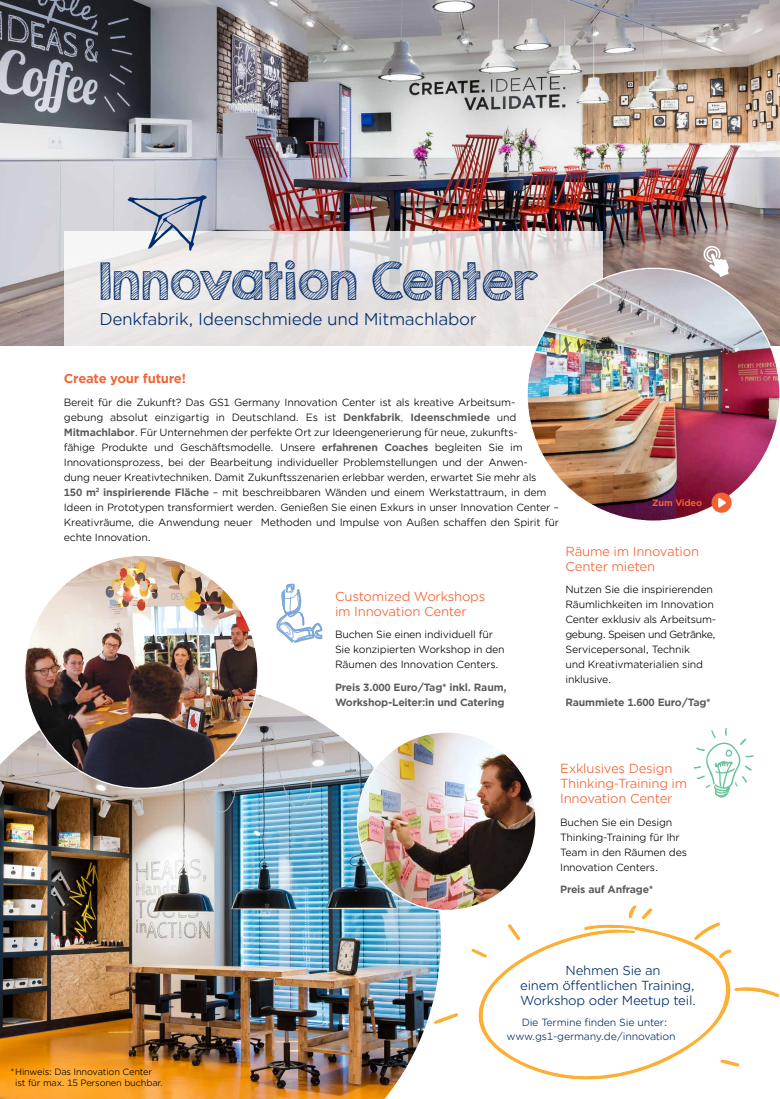
<style>
.page{position:relative;width:780px;height:1099px;background:#fff}
.page>*{position:absolute;margin:0;border:0;box-sizing:border-box;transform-origin:0 0}
.t1{font:45.88px "KG Second Chances Sketch";color:#002d6c}
.t2{font:16.25px "Gotham Office";letter-spacing:-.02em;color:#002d6c}
.t3{font:12.5px/15px "Gotham Office";letter-spacing:-.02em;color:#f26334}
.t4{font:12.5px/15px "Gotham Office";letter-spacing:-.02em;color:#002d6c}
.t5{font:700 12.5px "Gotham Office";letter-spacing:-.02em;color:#f26334}
.t6{font:10px/15px "Gotham Office";letter-spacing:-.02em;color:#000}
.t7{font:700 10px/15px "Gotham Office";letter-spacing:-.02em;color:#58595b}
.t8{font:10px/13.8px "Gotham Office";letter-spacing:-.02em;color:#002d6c}
.t9{font:8.75px/11.2px "Gotham Office";letter-spacing:-.02em;color:#000}
.t10{font:700 8.75px "Gotham Office";letter-spacing:-.02em;color:#f26334}
.s1{font-weight:700;color:#58595b}
.s2{color:#58595b}
</style>
<div class="page">
<img style="left:0;top:690px;width:441px;height:408px">
<img style="left:0;top:0;width:780px;height:345px">
<svg style="left:64px;top:231px;width:538px;height:115px;background:#e7e3e3"></svg>
<img style="left:527px;top:268px;width:253px;height:253px;border-radius:126px">
<img style="left:357px;top:732px;width:179px;height:178px;border-radius:89px">
<img style="left:25px;top:555px;width:233px;height:233px;border-radius:116px">
<svg style="left:128px;top:195px;width:79px;height:56px"></svg>
<svg style="left:693px;top:728px;width:60px;height:69px"></svg>
<svg style="left:276px;top:583px;width:46px;height:60px"></svg>
<div style="left:711px;top:492px;width:20px;height:21px;background:#f26334;border-radius:50%"></div>
<svg style="left:718px;top:498px;width:8px;height:10px"></svg>
<svg style="left:703px;top:246px;width:25px;height:31px"></svg>
<svg style="left:478px;top:924px;width:253px;height:156px"></svg>
<svg style="left:628px;top:905px;width:24px;height:14px"></svg>
<svg style="left:691px;top:922px;width:31px;height:19px"></svg>
<svg style="left:716px;top:948px;width:16px;height:11px"></svg>
<svg style="left:734px;top:986px;width:46px;height:12px"></svg>
<svg style="left:506px;top:924px;width:16px;height:18px"></svg>
<svg style="left:471px;top:946px;width:18px;height:13px"></svg>
<svg style="left:431px;top:1011px;width:28px;height:13px"></svg>
<svg style="left:718px;top:1057px;width:22px;height:11px"></svg>
<h1 class="t1" style="left:99px;top:252px;width:440px">Innovation Center</h1>
<h2 class="t2" style="left:99px;top:308px;width:379px">Denkfabrik, Ideenschmiede und Mitmachlabor</h2>
<p class="t5" style="left:64px;top:370px;width:124px">Create your future!</p>
<p class="t6" style="left:64px;top:394px;width:497px">Bereit für die Zukunft? Das GS1 Germany Innovation Center ist als kreative Arbeitsum-<br>gebung absolut einzigartig in Deutschland. Es ist <span class="s1">Denkfabrik</span><span class="s2">,</span> <span class="s1">Ideenschmiede</span> und <span class="s1">Mitmachlabor</span>. Für Unternehmen der perfekte Ort zur Ideengenerierung für neue, zukunfts-<br>fähige Produkte und Geschäftsmodelle. Unsere <span class="s1">erfahrenen Coaches</span> begleiten Sie im Innovationsprozess, bei der Bearbeitung individueller Problemstellungen und der Anwen-<br>dung neuer Kreativtechniken. Damit Zukunftsszenarien erlebbar werden, erwartet Sie mehr als<br><span class="s1">150 m</span><sup>2</sup> <span class="s1">inspirierende Fläche</span> – mit beschreibbaren Wänden und einem Werkstattraum, in dem Ideen in Prototypen transformiert werden. Genießen Sie einen Exkurs in unser Innovation Center – Kreativräume, die Anwendung neuer Methoden und Impulse von Außen schaffen den Spirit für echte Innovation.</p>
<p class="t10" style="left:652px;top:497px;width:51px">Zum Video</p>
<p class="t3" style="left:335px;top:588px;width:152px">Customized Workshops im Innovation Center</p>
<p class="t6" style="left:335px;top:627px;width:171px">Buchen Sie einen individuell für<br>Sie konzipierten Workshop in den<br>Räumen des Innovation Centers.</p>
<p class="t7" style="left:335px;top:679px;width:173px">Preis 3.000 Euro/Tag* inkl. Raum,<br>Workshop-Leiter:in und Catering</p>
<p class="t3" style="left:565px;top:543px;width:135px">Räume im Innovation<br>Center mieten</p>
<p class="t6" style="left:565px;top:582px;width:152px">Nutzen Sie die inspirierenden<br>Räumlichkeiten im Innovation<br>Center exklusiv als Arbeitsum&shy;gebung. Speisen und Getränke,<br>Servicepersonal, Technik<br>und Kreativmaterialien sind inklusive.</p>
<p class="t7" style="left:565px;top:694px;width:147px">Raummiete 1.600 Euro/Tag*</p>
<p class="t3" style="left:560px;top:761px;width:129px">Exklusives Design<br>Thinking-Training im<br>Innovation Center</p>
<p class="t6" style="left:560px;top:814px;width:128px">Buchen Sie ein Design<br>Thinking-Training für Ihr<br>Team in den Räumen des<br>Innovation Centers.</p>
<p class="t7" style="left:560px;top:882px;width:95px">Preis auf Anfrage*</p>
<p class="t9" style="left:15px;top:1066px;width:149px;text-indent:-5px">* Hinweis: Das Innovation Center ist für max. 15 Personen buchbar.</p>
<p class="t4" style="left:520px;top:962px;width:177px;text-indent:45px">Nehmen Sie an einem öffentlichen Training,<br>Workshop oder Meetup teil.</p>
<p class="t8" style="left:506px;top:1015px;width:170px;text-indent:15px">Die Termine finden Sie unter: www.gs1-germany.de/innovation</p>
</div>
